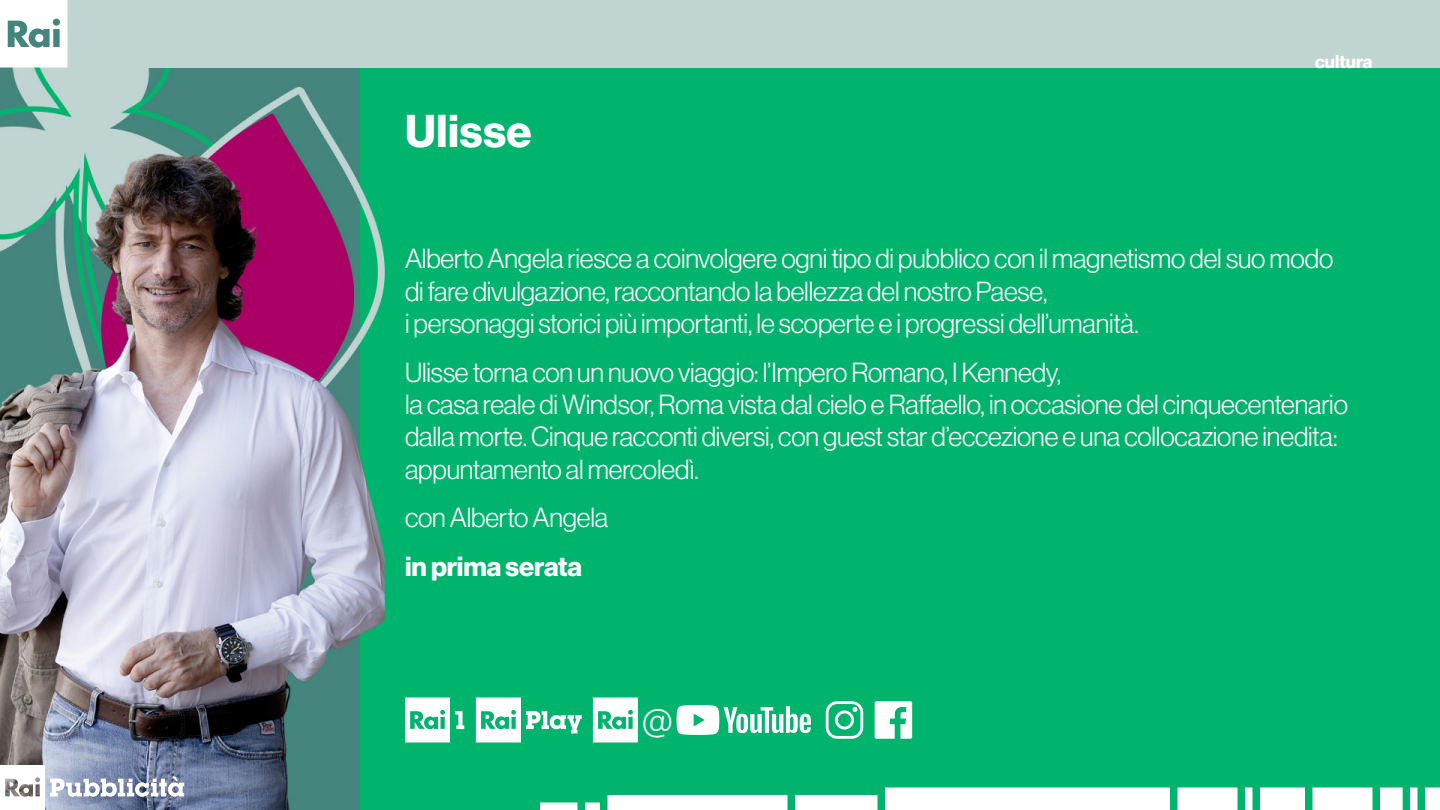
<style>
.page{position:relative;width:1440px;height:810px;background:#fff}
.page>*{position:absolute;margin:0;border:0;box-sizing:border-box;transform-origin:0 0}
.Titolo_slide_-_Neue{font:45px "N Haas Grotesk DS Pro 75 Bd";letter-spacing:.015em;color:#fff}
.Corpo_testo_-_Neue_H{font:35.1px "N Haas Grotesk DS Pro 45 Lt";color:#fff}
._36_light_sx_spazios{font:27px/32.4px "N Haas Grotesk DS Pro 45 Lt";letter-spacing:-.005em;color:#fff}
._36_light_sx_spazios-2{font:27px "N Haas Grotesk DS Pro 75 Bd";letter-spacing:-.005em;color:#fff}
.t1{font:18px "N Haas Grotesk DS Pro 75 Bd";color:#fff}
</style>
<div class="page">
<img style="left:0;top:68px;width:1440px;height:742px">
<svg style="left:0;top:765px;width:184px;height:45px"></svg>
<div style="left:68px;top:0;width:1372px;height:68px;background:#c0d4d2"></div>
<svg style="left:1425px;top:788px;width:15px;height:22px"></svg>
<svg style="left:1410px;top:788px;width:8px;height:22px"></svg>
<svg style="left:1380px;top:788px;width:23px;height:22px"></svg>
<svg style="left:1312px;top:788px;width:60px;height:22px"></svg>
<svg style="left:1260px;top:788px;width:45px;height:22px"></svg>
<svg style="left:1245px;top:788px;width:8px;height:22px"></svg>
<svg style="left:795px;top:795px;width:83px;height:15px"></svg>
<svg style="left:1177px;top:788px;width:60px;height:22px"></svg>
<svg style="left:885px;top:788px;width:285px;height:22px"></svg>
<svg style="left:585px;top:802px;width:15px;height:8px"></svg>
<svg style="left:540px;top:802px;width:38px;height:8px"></svg>
<svg style="left:608px;top:795px;width:180px;height:15px"></svg>
<svg style="left:0;top:0;width:68px;height:68px"></svg>
<svg style="left:405px;top:698px;width:59px;height:45px"></svg>
<svg style="left:826px;top:701px;width:37px;height:38px"></svg>
<svg style="left:593px;top:698px;width:45px;height:45px"></svg>
<svg style="left:676px;top:705px;width:135px;height:30px"></svg>
<svg style="left:875px;top:701px;width:37px;height:38px"></svg>
<svg style="left:476px;top:698px;width:106px;height:44px"></svg>
<p class="Titolo_slide_-_Neue" style="left:405px;top:105px;width:128px">Ulisse</p>
<p class="t1" style="left:1315px;top:51px;width:59px">cultura</p>
<p class="_36_light_sx_spazios" style="left:405px;top:243px;width:930px">Alberto Angela riesce a coinvolgere ogni tipo di pubblico con il magnetismo del suo modo di fare divulgazione, raccontando la bellezza del nostro Paese,<br>i personaggi storici più importanti, le scoperte e i progressi dell’umanità.</p>
<p class="_36_light_sx_spazios" style="left:405px;top:356px;width:944px">Ulisse torna con un nuovo viaggio: l’Impero Romano, I Kennedy,<br>la casa reale di Windsor, Roma vista dal cielo e Raffaello, in occasione del cinquecentenario dalla morte. Cinque racconti diversi, con guest star d’eccezione e una collocazione inedita: appuntamento al mercoledì.</p>
<p class="_36_light_sx_spazios" style="left:405px;top:502px;width:205px">con Alberto Angela</p>
<p class="_36_light_sx_spazios-2" style="left:405px;top:551px;width:179px">in prima serata</p>
<p class="Corpo_testo_-_Neue_H" style="left:642px;top:701px;width:32px">@</p>
</div>
